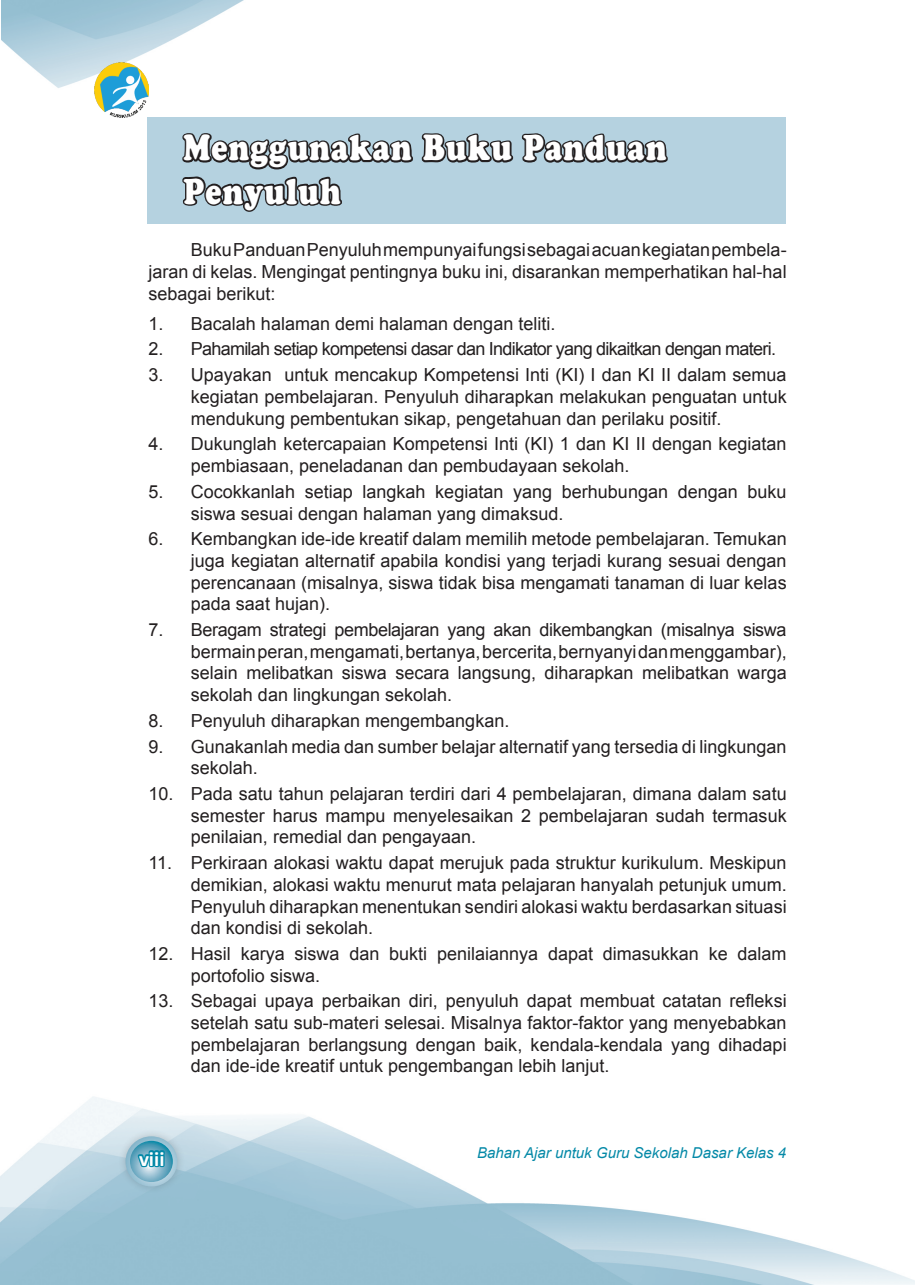
<style>
.page{position:relative;width:915px;height:1285px;background:#fff}
.page>*{position:absolute;margin:0;border:0;box-sizing:border-box;transform-origin:0 0}
.t1{font:36px/43.2px "Cooper Black Std";letter-spacing:.04em;color:#fff;scale:.8 1}
.t2{font:700 21px "Calibri";color:#fff}
.t3{font:18px/21.6px "Arial";color:#231f20;text-align:justify}
.t4{font:18px "Arial";letter-spacing:-.04em;color:#231f20}
.t5{font:italic 15px "Arial";color:#0489a7}
</style>
<div class="page">
<img style="left:1px;top:0;width:180px;height:118px">
<img style="left:0;top:1097px;width:914px;height:187px">
<img style="left:94px;top:63px;width:54px;height:54px">
<div style="left:117px;top:1127px;width:75px;height:74px;background:#231f20;opacity:.2"></div>
<div style="left:125px;top:1136px;width:52px;height:50px;border:4px solid #fff;border-radius:50%"></div>
<svg style="left:128px;top:1135px;width:47px;height:48px;background:#71b0c5"></svg>
<div style="left:147px;top:117px;width:637px;height:107px;background:#b5d2e0"></div>
<svg style="left:421px;top:133px;width:93px;height:30px"></svg>
<svg style="left:521px;top:133px;width:147px;height:30px"></svg>
<svg style="left:181px;top:0;width:232px;height:212px"></svg>
<h1 class="t1" style="left:183px;top:126px;width:604px">Menggunakan Buku Panduan<br>Penyuluh</h1>
<p class="t3" style="left:148px;top:239px;width:639px;text-indent:43px">Buku Panduan Penyuluh mempunyai fungsi sebagai acuan kegiatan pembela&shy;jaran di kelas. Mengingat pentingnya buku ini, disarankan memperhatikan hal-hal sebagai berikut:</p>
<p class="t3" style="left:148px;top:312px;width:408px">1. Bacalah halaman demi halaman dengan teliti.</p>
<p class="t4" style="left:148px;top:337px;width:629px">2. Pahamilah setiap kompetensi dasar dan Indikator yang dikaitkan dengan materi.</p>
<p class="t3" style="left:191px;top:364px;width:597px;text-indent:-43px">3. Upayakan untuk mencakup Kompetensi Inti (KI) I dan KI II dalam semua kegiatan pembelajaran. Penyuluh diharapkan melakukan penguatan untuk mendukung pembentukan sikap, pengetahuan dan perilaku positif.</p>
<p class="t3" style="left:191px;top:433px;width:597px;text-indent:-43px">4. Dukunglah ketercapaian Kompetensi Inti (KI) 1 dan KI II dengan kegiatan pembiasaan, peneladanan dan pembudayaan sekolah.</p>
<p class="t3" style="left:191px;top:481px;width:597px;text-indent:-43px">5. Cocokkanlah setiap langkah kegiatan yang berhubungan dengan buku siswa sesuai dengan halaman yang dimaksud.</p>
<p class="t3" style="left:191px;top:528px;width:597px;text-indent:-43px">6. Kembangkan ide-ide kreatif dalam memilih metode pembelajaran. Temukan juga kegiatan alternatif apabila kondisi yang terjadi kurang sesuai dengan perencanaan (misalnya, siswa tidak bisa mengamati tanaman di luar kelas pada saat hujan).</p>
<p class="t3" style="left:191px;top:619px;width:597px;text-indent:-43px">7. Beragam strategi pembelajaran yang akan dikembangkan (misalnya siswa bermain peran, mengamati, bertanya, bercerita, bernyanyi dan menggambar), selain melibatkan siswa secara langsung, diharapkan melibatkan warga sekolah dan lingkungan sekolah.</p>
<p class="t3" style="left:148px;top:709px;width:362px">8. Penyuluh diharapkan mengembangkan.</p>
<p class="t3" style="left:191px;top:735px;width:597px;text-indent:-43px">9. Gunakanlah media dan sumber belajar alternatif yang tersedia di lingkungan sekolah.</p>
<p class="t3" style="left:191px;top:783px;width:597px;text-indent:-43px">10. Pada satu tahun pelajaran terdiri dari 4 pembelajaran, dimana dalam satu semester harus mampu menyelesaikan 2 pembelajaran sudah termasuk penilaian, remedial dan pengayaan.</p>
<p class="t3" style="left:191px;top:852px;width:597px;text-indent:-43px">11. Perkiraan alokasi waktu dapat merujuk pada struktur kurikulum. Meskipun demikian, alokasi waktu menurut mata pelajaran hanyalah petunjuk umum.<br>Penyuluh diharapkan menentukan sendiri alokasi waktu berdasarkan situasi dan kondisi di sekolah.</p>
<p class="t3" style="left:191px;top:942px;width:597px;text-indent:-43px">12. Hasil karya siswa dan bukti penilaiannya dapat dimasukkan ke dalam portofolio siswa.</p>
<p class="t3" style="left:191px;top:990px;width:597px;text-indent:-43px">13. Sebagai upaya perbaikan diri, penyuluh dapat membuat catatan refleksi setelah satu sub-materi selesai. Misalnya faktor-faktor yang menyebabkan pembelajaran berlangsung dengan baik, kendala-kendala yang dihadapi dan ide-ide kreatif untuk pengembangan lebih lanjut.</p>
<p class="t2" style="left:139px;top:1144px;width:27px">viii</p>
<p class="t5" style="left:477px;top:1142px;width:310px">Bahan Ajar untuk Guru Sekolah Dasar Kelas 4</p>
</div>
